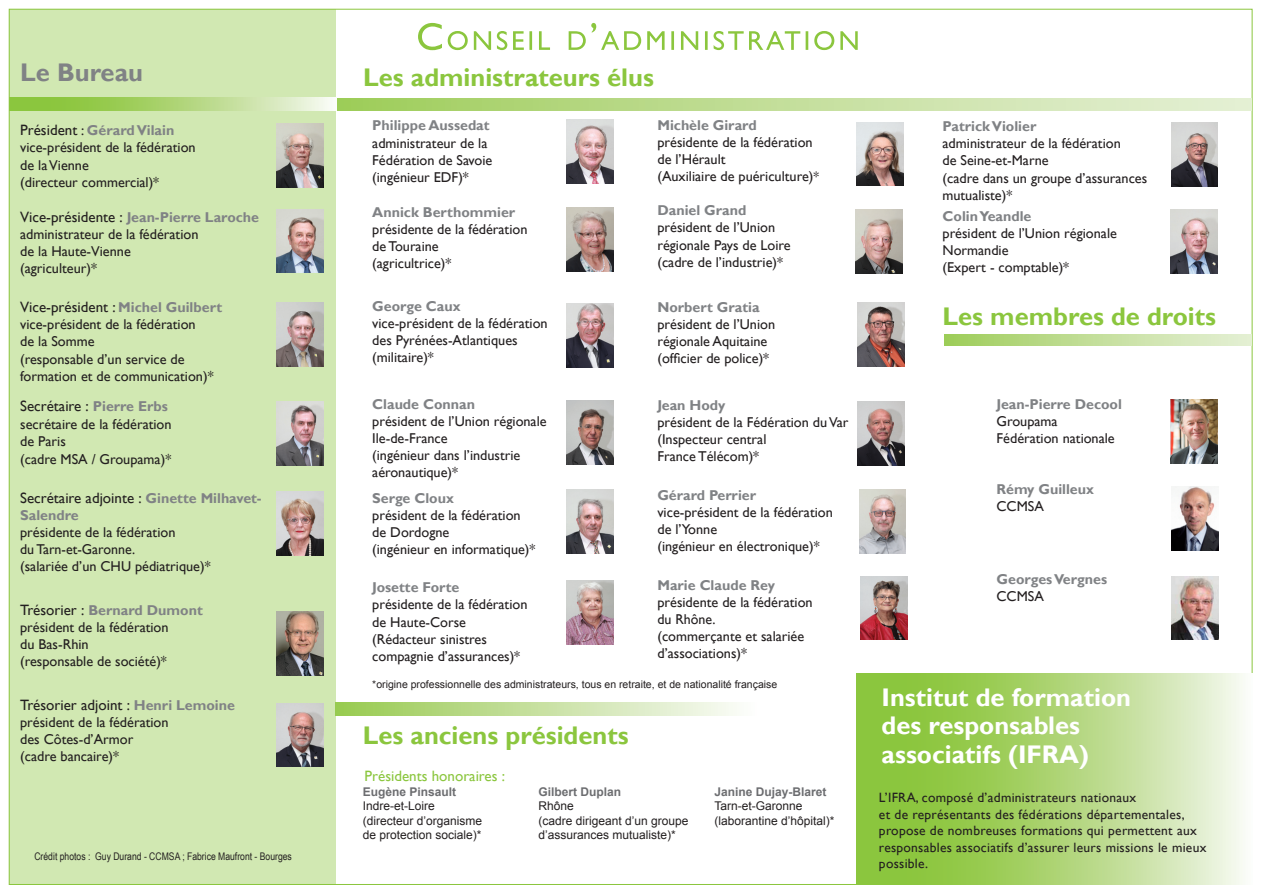
<style>
.page{position:relative;width:1263px;height:893px;background:#fff}
.page>*{position:absolute;margin:0;border:0;box-sizing:border-box;transform-origin:0 0}
.t1{font:700 25.5px "Gill Sans";color:#8bc63e}
.t2{font:700 25.5px/28.5px "Gill Sans";color:#fff}
.t3{font:700 25.5px "Gill Sans";color:#808285}
.t4{font:15px "Gill Sans";color:#231f20}
.t5{font:15px "Gill Sans";color:#8bc63e}
.t6{font:14.25px/17.1px "Gill Sans";color:#231f20}
.t7{font:700 14.25px "Gill Sans";color:#808285}
.t8{font:13.5px/16.5px "Gill Sans";letter-spacing:.02em;color:#231f20}
.t9{font:12px/14.4px "Arial";color:#231f20}
.t10{font:700 12px "Arial";color:#6c6d70}
.t11{font:10.5px "Arial";color:#231f20}
.t12{font:10.5px "Arial Narrow";color:#231f20}
.s1{font-weight:400;font-size:15px;color:#231f20}
.s2{font-weight:400;color:#231f20}
.s3{font-size:15px}
.s4{font-weight:700;color:#808285}
.s5{font-weight:700;font-size:14.25px;color:#808285}
.s6{font-size:13.5px}
</style>
<div class="page">
<svg style="left:857px;top:673px;width:386px;height:211px;background:#b1d77c"></svg>
<div style="left:9px;top:9px;width:327px;height:875px;background:#d1e8b2"></div>
<svg style="left:9px;top:98px;width:327px;height:13px;background:#b3d77f"></svg>
<svg style="left:337px;top:98px;width:915px;height:13px;background:#c3de9a"></svg>
<svg style="left:418px;top:23px;width:440px;height:27px"></svg>
<img style="left:277px;top:124px;width:46px;height:63px">
<img style="left:567px;top:303px;width:47px;height:64px">
<img style="left:277px;top:612px;width:46px;height:63px">
<img style="left:567px;top:401px;width:47px;height:64px">
<img style="left:567px;top:208px;width:47px;height:64px">
<img style="left:567px;top:581px;width:47px;height:63px">
<img style="left:277px;top:402px;width:46px;height:64px">
<img style="left:1171px;top:400px;width:47px;height:63px">
<svg style="left:944px;top:334px;width:308px;height:12px;background:#c3de9a"></svg>
<img style="left:277px;top:209px;width:46px;height:64px">
<img style="left:277px;top:703px;width:46px;height:64px">
<img style="left:856px;top:209px;width:46px;height:64px">
<img style="left:857px;top:122px;width:47px;height:64px">
<img style="left:858px;top:401px;width:46px;height:64px">
<img style="left:858px;top:303px;width:46px;height:63px">
<img style="left:860px;top:576px;width:47px;height:64px">
<img style="left:277px;top:303px;width:46px;height:63px">
<img style="left:567px;top:120px;width:47px;height:63px">
<img style="left:1171px;top:122px;width:47px;height:64px">
<svg style="left:336px;top:702px;width:401px;height:13px;background:#c7e1a0"></svg>
<img style="left:277px;top:491px;width:46px;height:64px">
<img style="left:567px;top:489px;width:47px;height:64px">
<img style="left:859px;top:489px;width:47px;height:64px">
<img style="left:1171px;top:209px;width:47px;height:64px">
<img style="left:1171px;top:576px;width:47px;height:63px">
<img style="left:1171px;top:486px;width:47px;height:64px">
<p class="t3" style="left:20px;top:57px;width:124px">Le Bureau</p>
<p class="t7" style="left:20px;top:122px;width:156px"><span class="s1">Président</span> <span class="s2">:</span> Gérard Vilain</p>
<p class="t6" style="left:20px;top:139px;width:177px">vice-président de la fédération de la Vienne<br>(directeur commercial)*</p>
<p class="t6" style="left:20px;top:209px;width:240px"><span class="s3">Vice-présidente :</span> <span class="s4">Jean-Pierre Laroche </span>administrateur de la fédération<br>de la Haute-Vienne<br>(agriculteur)*</p>
<p class="t4" style="left:20px;top:298px;width:203px">Vice-président : <span class="s5">Michel Guilbert</span></p>
<p class="t6" style="left:20px;top:316px;width:195px">vice-président de la fédération<br>de la Somme<br>(responsable d’un service de formation et de communication)*</p>
<p class="t4" style="left:20px;top:398px;width:149px">Secrétaire : <span class="s5">Pierre Erbs</span></p>
<p class="t6" style="left:20px;top:415px;width:153px;line-height:17.5px">secrétaire de la fédération de Paris<br>(cadre MSA / Groupama)*</p>
<p class="t4" style="left:20px;top:489px;width:243px">Secrétaire adjointe : <span class="s5">Ginette Milhavet-</span></p>
<p class="t7" style="left:20px;top:507px;width:60px">Salendre</p>
<p class="t6" style="left:20px;top:524px;width:192px">présidente de la fédération<br>du Tarn-et-Garonne.<br>(salariée d’un CHU pédiatrique)*</p>
<p class="t7" style="left:20px;top:601px;width:184px"><span class="s1">Trésorier :</span> Bernard Dumont</p>
<p class="t6" style="left:20px;top:619px;width:150px">président de la fédération du Bas-Rhin<br>(responsable de société)*</p>
<p class="t4" style="left:20px;top:696px;width:216px">Trésorier adjoint : <span class="s5">Henri Lemoine</span></p>
<p class="t6" style="left:20px;top:714px;width:150px">président de la fédération des Côtes-d’Armor (cadre bancaire)*</p>
<p class="t12" style="left:34px;top:849px;width:259px">Crédit photos : Guy Durand - CCMSA ; Fabrice Maufront - Bourges</p>
<p class="t1" style="left:363px;top:62px;width:292px">Les administrateurs élus</p>
<p class="t7" style="left:372px;top:117px;width:119px">Philippe Aussedat</p>
<p class="t6" style="left:372px;top:134px;width:122px">administrateur de la<br>Fédération de Savoie (ingénieur EDF)*</p>
<p class="t7" style="left:372px;top:203px;width:145px">Annick Berthommier</p>
<p class="t6" style="left:372px;top:221px;width:157px">présidente de la fédération de Touraine<br>(agricultrice)*</p>
<p class="t7" style="left:372px;top:297px;width:90px">George Caux</p>
<p class="t6" style="left:372px;top:315px;width:177px">vice-président de la fédération des Pyrénées-Atlantiques (militaire)*</p>
<p class="t7" style="left:372px;top:395px;width:104px">Claude Connan</p>
<p class="t6" style="left:372px;top:413px;width:176px">président de l’Union régionale<br>Ile-de-France<br>(ingénieur dans l’industrie aéronautique)*</p>
<p class="t7" style="left:372px;top:489px;width:83px">Serge Cloux</p>
<p class="t6" style="left:372px;top:507px;width:165px">président de la fédération de Dordogne<br>(ingénieur en informatique)*</p>
<p class="t7" style="left:372px;top:579px;width:89px">Josette Forte</p>
<p class="t6" style="left:372px;top:596px;width:157px">présidente de la fédération de Haute-Corse (Rédacteur sinistres compagnie d’assurances)*</p>
<p class="t7" style="left:657px;top:117px;width:101px">Michèle Girard</p>
<p class="t6" style="left:657px;top:134px;width:163px">présidente de la fédération de l’Hérault<br>(Auxiliaire de puériculture)<span class="s6">*</span></p>
<p class="t6" style="left:657px;top:202px;width:135px"><span class="s4">Daniel Grand </span>président de l’Union régionale Pays de Loire (cadre de l’industrie)*</p>
<p class="t7" style="left:657px;top:299px;width:104px">Norbert Gratia</p>
<p class="t6" style="left:657px;top:316px;width:119px">président de l’Union régionale Aquitaine (officier de police)*</p>
<p class="t7" style="left:657px;top:397px;width:70px">Jean Hody</p>
<p class="t6" style="left:657px;top:414px;width:193px">président de la Fédération du Var (Inspecteur central<br>France Télécom)*</p>
<p class="t6" style="left:657px;top:487px;width:177px"><span class="s4">Gérard Perrier </span>vice-président de la fédération de l’Yonne<br>(ingénieur en électronique)*</p>
<p class="t7" style="left:657px;top:576px;width:119px">Marie Claude Rey</p>
<p class="t6" style="left:657px;top:594px;width:157px">présidente de la fédération du Rhône.<br>(commerçante et salariée d’associations)*</p>
<p class="t11" style="left:372px;top:677px;width:407px">*origine professionnelle des administrateurs, tous en retraite, et de nationalité française</p>
<p class="t1" style="left:363px;top:720px;width:267px">Les anciens présidents</p>
<p class="t5" style="left:365px;top:767px;width:142px">Présidents honoraires :</p>
<p class="t10" style="left:363px;top:784px;width:95px">Eugène Pinsault</p>
<p class="t9" style="left:363px;top:799px;width:74px">Indre-et-Loire</p>
<p class="t9" style="left:363px;top:813px;width:121px">(directeur d’organisme de protection sociale)*</p>
<p class="t10" style="left:538px;top:784px;width:84px">Gilbert Duplan</p>
<p class="t9" style="left:538px;top:799px;width:37px">Rhône</p>
<p class="t9" style="left:538px;top:813px;width:152px">(cadre dirigeant d’un groupe d’assurances mutualiste)*</p>
<p class="t10" style="left:714px;top:784px;width:114px">Janine Dujay-Blaret</p>
<p class="t9" style="left:714px;top:799px;width:90px">Tarn-et-Garonne</p>
<p class="t9" style="left:714px;top:813px;width:122px">(laborantine d’hôpital)*</p>
<p class="t6" style="left:942px;top:118px;width:206px"><span class="s4">Patrick Violier<br></span>administrateur de la fédération<br>de Seine-et-Marne<br>(cadre dans un groupe d’assurances mutualiste)*</p>
<p class="t6" style="left:942px;top:208px;width:176px"><span class="s4">Colin Yeandle<br></span>président de l’Union régionale<br>Normandie<br>(Expert - comptable)*</p>
<p class="t1" style="left:942px;top:301px;width:275px">Les membres de droits</p>
<p class="t7" style="left:996px;top:395px;width:127px">Jean-Pierre Decool</p>
<p class="t6" style="left:996px;top:413px;width:120px">Groupama<br>Fédération nationale</p>
<p class="t7" style="left:996px;top:481px;width:99px">Rémy Guilleux</p>
<p class="t6" style="left:996px;top:498px;width:49px">CCMSA</p>
<p class="t7" style="left:996px;top:570px;width:112px">Georges Vergnes</p>
<p class="t6" style="left:996px;top:588px;width:49px">CCMSA</p>
<p class="t2" style="left:881px;top:684px;width:251px">Institut de formation des responsables associatifs (IFRA)</p>
<p class="t8" style="left:879px;top:790px;width:329px">L’IFRA, composé d’administrateurs nationaux<br>et de représentants des fédérations départementales, propose de nombreuses formations qui permettent aux responsables associatifs d’assurer leurs missions le mieux possible.</p>
</div>
